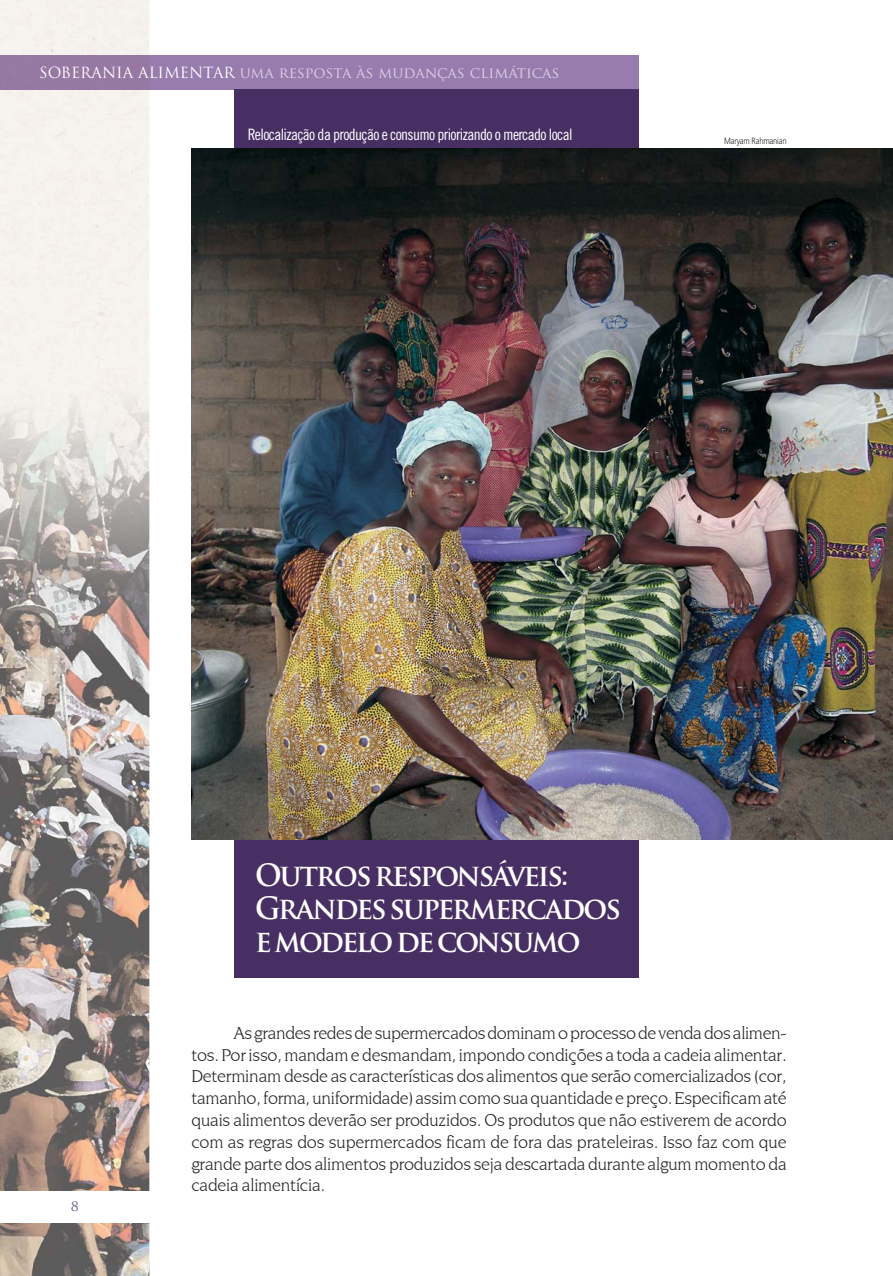
<style>
.page{position:relative;width:893px;height:1276px;background:#fff}
.page>*{position:absolute;margin:0;border:0;box-sizing:border-box;transform-origin:0 0}
.t1{font:700 30px/33px "Trajan Pro";letter-spacing:-.065em;color:#fff;scale:.96 1}
.t2{font:18px/21.8px "Novarese IT Cby BT";letter-spacing:-.015em;color:#231f20;text-align:justify}
.t3{font:15.75px "Trade Gothic Cond Eighteen";letter-spacing:-.04em;color:#fff}
.t4{font:15px "Trajan Pro";color:#dacfe6}
.t5{font:300 9px "Frutiger";letter-spacing:-.025em;color:#231f20;scale:.85 1}
.s1{color:#fff}
</style>
<div class="page">
<img style="left:0;top:0;width:149px;height:1276px">
<div style="left:0;top:1191px;width:152px;height:31px;background:#fff"></div>
<div style="left:149px;top:55px;width:490px;height:35px;background:#997cae"></div>
<div style="left:0;top:55px;width:149px;height:35px;background:#9778a4"></div>
<div style="left:234px;top:90px;width:405px;height:888px;background:#482f63"></div>
<img style="left:191px;top:149px;width:702px;height:690px">
<p class="t4" style="left:39px;top:64px;width:522px"><span class="s1">SOBERANIA ALIMENTAR</span> uma resposta às mudanças climáticas</p>
<p class="t3" style="left:248px;top:129px;width:326px">Relocalização da produção e consumo priorizando o mercado local</p>
<p class="t5" style="left:724px;top:137px;width:75px">Maryam Rahmanian</p>
<h1 class="t1" style="left:255px;top:859px;width:382px">OUTROS RESPONSÁVEIS:<br>GRANDES SUPERMERCADOS<br>E MODELO DE CONSUMO</h1>
<p class="t2" style="left:191px;top:1022px;width:597px;text-indent:43px">As grandes redes de supermercados dominam o processo de venda dos alimen&shy;tos. Por isso, mandam e desmandam, impondo condições a toda a cadeia alimentar.<br>Determinam desde as características dos alimentos que serão comercializados (cor, tamanho, forma, uniformidade) assim como sua quantidade e preço. Especificam até quais alimentos deverão ser produzidos. Os produtos que não estiverem de acordo com as regras dos supermercados ficam de fora das prateleiras. Isso faz com que grande parte dos alimentos produzidos seja descartada durante algum momento da cadeia alimentícia.</p>
</div>
